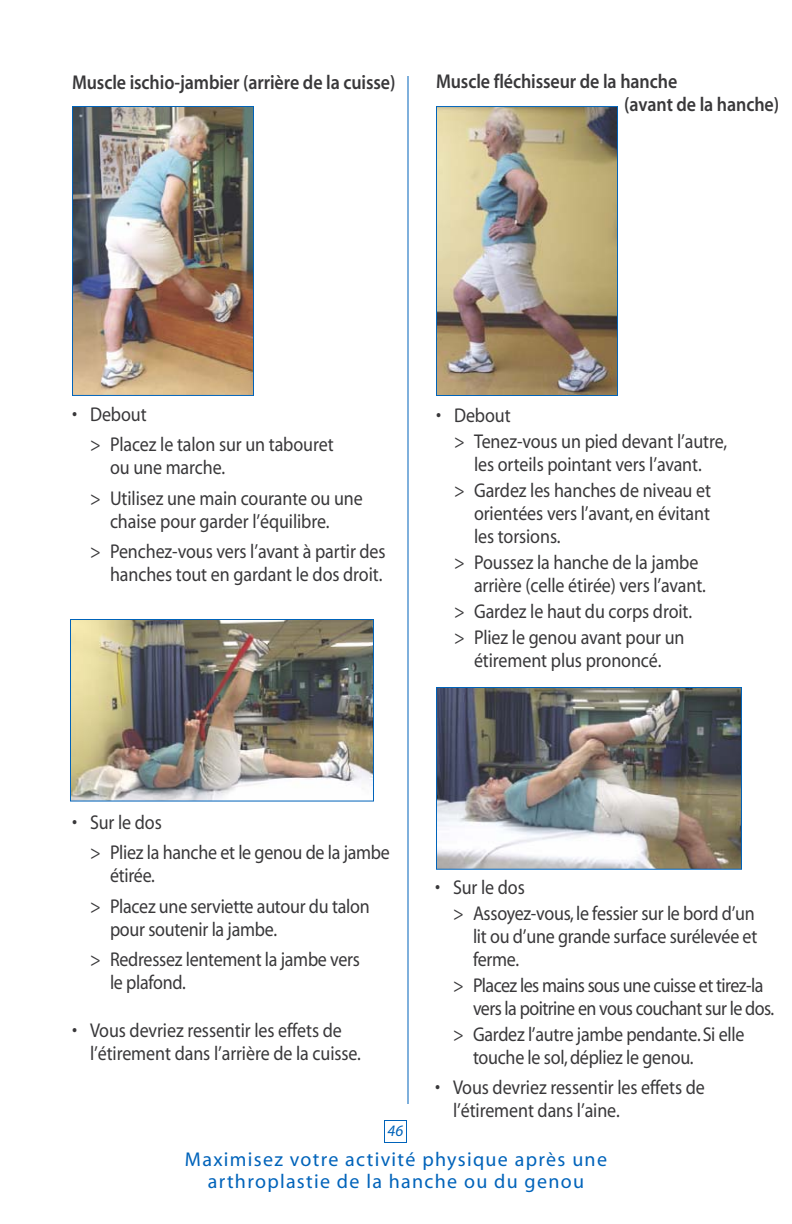
<style>
.page{position:relative;width:792px;height:1224px;background:#fff}
.page>*{position:absolute;margin:0;border:0;box-sizing:border-box;transform-origin:0 0}
.t1{font:20px/30.2px "Myriad";letter-spacing:-.005em;color:#39383a;scale:.9 1}
.t2{font:20px/23px "Myriad Sem";letter-spacing:-.005em;color:#39383a;scale:.9 1}
.t3{font:20px/23px "Myriad";letter-spacing:-.03em;color:#39383a;scale:.9 1}
.t4{font:20px/22px "Myriad";letter-spacing:.065em;color:#0063ba;text-align:center}
.t5{font:italic 16px "Myriad";color:#0063ba}
</style>
<div class="page">
<div style="left:384px;top:1120px;width:23px;height:23px;border:1px solid #0063ba"></div>
<img style="left:74px;top:108px;width:178px;height:286px">
<div style="left:72px;top:106px;width:182px;height:290px;border:1px solid #0063ba"></div>
<img style="left:72px;top:621px;width:300px;height:179px">
<div style="left:70px;top:619px;width:304px;height:183px;border:1px solid #0063ba"></div>
<img style="left:438px;top:689px;width:302px;height:179px">
<div style="left:436px;top:687px;width:306px;height:183px;border:1px solid #0063ba"></div>
<hr style="left:408px;top:76px;width:1px;height:1028px;background:#0063ba">
<img style="left:438px;top:108px;width:178px;height:286px">
<div style="left:436px;top:106px;width:182px;height:290px;border:1px solid #0063ba"></div>
<p class="t2" style="left:72px;top:72px;width:361px">Muscle ischio-jambier (arrière de la cuisse)</p>
<p class="t2" style="left:624px;top:71px;width:174px;text-indent:-188px">Muscle fléchisseur de la hanche<br>(avant de la hanche)</p>
<p class="t1" style="left:90px;top:401px;width:272px;text-indent:-18px">• Debout<br>&gt; Placez le talon sur un tabouret</p>
<p class="t1" style="left:90px;top:454px;width:305px;text-indent:20px">ou une marche.<br>&gt; Utilisez une main courante ou une</p>
<p class="t1" style="left:90px;top:507px;width:330px;text-indent:20px">chaise pour garder l’équilibre.<br>&gt; Penchez-vous vers l’avant à partir des</p>
<p class="t1" style="left:110px;top:561px;width:304px">hanches tout en gardant le dos droit.</p>
<p class="t1" style="left:454px;top:404px;width:305px;line-height:25.8px;text-indent:-18px">• Debout<br>&gt; Tenez-vous un pied devant l’autre,</p>
<p class="t1" style="left:454px;top:453px;width:287px;line-height:25.8px;text-align:center">les orteils pointant vers l’avant.<br>&gt; Gardez les hanches de niveau et</p>
<p class="t1" style="left:474px;top:503px;width:264px;line-height:23px">orientées vers l’avant, en évitant les torsions.</p>
<p class="t1" style="left:474px;top:552px;width:259px;line-height:23px;text-indent:-20px">&gt; Poussez la hanche de la jambe arrière (celle étirée) vers l’avant.</p>
<p class="t1" style="left:454px;top:600px;width:266px;line-height:25.8px">&gt; Gardez le haut du corps droit. &gt; Pliez le genou avant pour un</p>
<p class="t1" style="left:474px;top:646px;width:210px">étirement plus prononcé.</p>
<p class="t1" style="left:90px;top:809px;width:335px;text-indent:-18px">• Sur le dos<br>&gt; Pliez la hanche et le genou de la jambe</p>
<p class="t1" style="left:90px;top:862px;width:312px;text-indent:20px">étirée.<br>&gt; Placez une serviette autour du talon</p>
<p class="t1" style="left:90px;top:915px;width:301px;text-indent:20px">pour soutenir la jambe.<br>&gt; Redressez lentement la jambe vers</p>
<p class="t1" style="left:110px;top:969px;width:86px">le plafond.</p>
<p class="t1" style="left:90px;top:1021px;width:303px;line-height:23px;text-indent:-18px">• Vous devriez ressentir les effets de l’étirement dans l’arrière de la cuisse.</p>
<p class="t5" style="left:388px;top:1125px;width:17px">46</p>
<p class="t1" style="left:453px;top:876px;width:337px;line-height:25.8px;text-indent:-18px">• Sur le dos<br>&gt; Assoyez-vous, le fessier sur le bord d’un</p>
<p class="t1" style="left:473px;top:926px;width:317px;line-height:23px">lit ou d’une grande surface surélevée et ferme.</p>
<p class="t3" style="left:473px;top:975px;width:336px;text-indent:-20px">&gt; Placez les mains sous une cuisse et tirez-la vers la poitrine en vous couchant sur le dos.</p>
<p class="t1" style="left:473px;top:1024px;width:303px;line-height:23px;text-indent:-20px">&gt; Gardez l’autre jambe pendante. Si elle touche le sol, dépliez le genou.</p>
<p class="t1" style="left:453px;top:1077px;width:281px;line-height:23px;text-indent:-18px">• Vous devriez ressentir les effets de l’étirement dans l’aine.</p>
<p class="t4" style="left:185px;top:1150px;width:424px">Maximisez votre activité physique après une arthroplastie de la hanche ou du genou</p>
</div>
